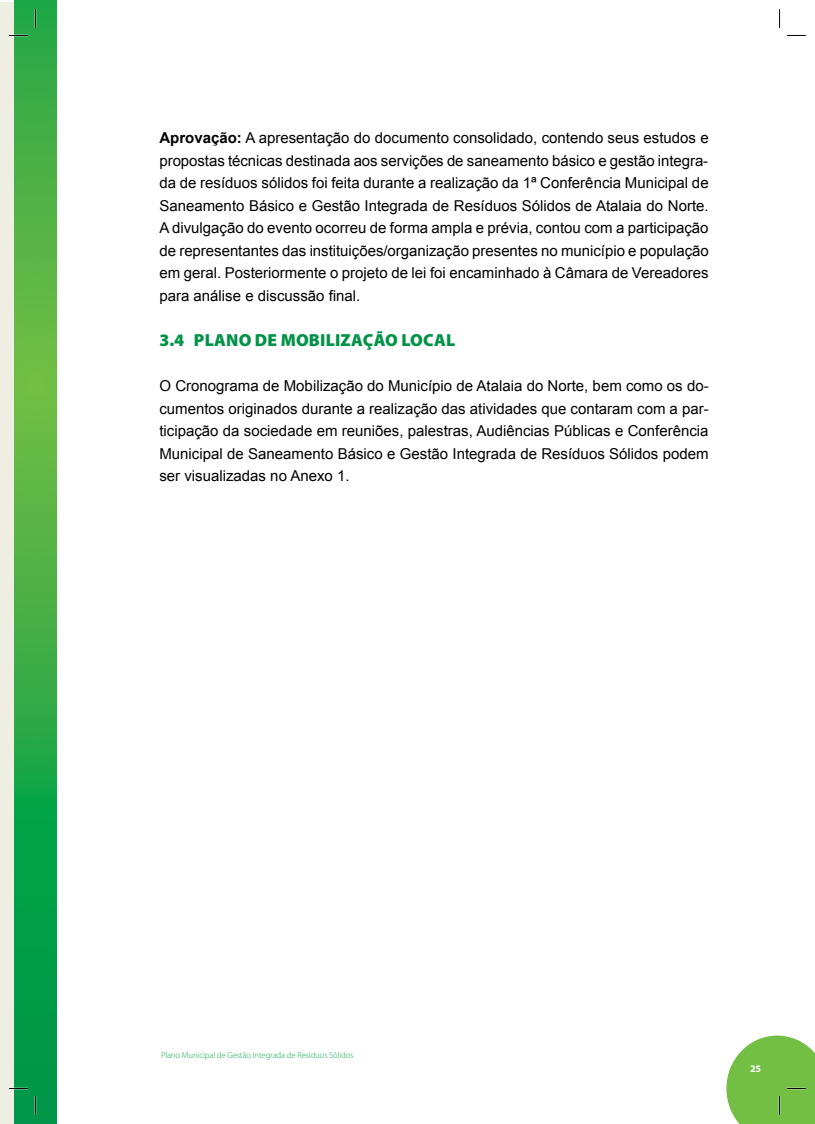
<style>
.page{position:relative;width:815px;height:1124px;background:#fff}
.page>*{position:absolute;margin:0;border:0;box-sizing:border-box;transform-origin:0 0}
.t1{font:900 17.5px "Myriad Pro";letter-spacing:.01em;color:#009247}
.t2{font:15px/22.5px "Arial";color:#000;text-align:justify}
.t3{font:700 10px "Myriad Pro";color:#fff}
.t4{font:300 8.75px "Myriad Pro";letter-spacing:-.015em;color:#0db14b}
.s1{font-weight:700}
</style>
<div class="page">
<div style="left:0;top:2px;width:35px;height:1121px;background:#efeee3"></div>
<svg style="left:14px;top:0;width:43px;height:1123px;background:#34ab45"></svg>
<svg style="left:9px;top:35px;width:19px;height:1px"></svg>
<svg style="left:787px;top:35px;width:19px;height:1px"></svg>
<svg style="left:9px;top:1087px;width:19px;height:2px"></svg>
<svg style="left:35px;top:9px;width:1px;height:19px"></svg>
<svg style="left:35px;top:1095px;width:1px;height:19px"></svg>
<svg style="left:779px;top:9px;width:1px;height:19px"></svg>
<svg style="left:726px;top:1035px;width:89px;height:88px;background:#83c65c"></svg>
<p class="t2" style="left:159px;top:127px;width:551px"><span class="s1">Aprovação:</span> A apresentação do documento consolidado, contendo seus estudos e propostas técnicas destinada aos servições de saneamento básico e gestão integra&shy;da de resíduos sólidos foi feita durante a realização da 1ª Conferência Municipal de Saneamento Básico e Gestão Integrada de Resíduos Sólidos de Atalaia do Norte.<br>A divulgação do evento ocorreu de forma ampla e prévia, contou com a participação de representantes das instituições/organização presentes no município e população em geral. Posteriormente o projeto de lei foi encaminhado à Câmara de Vereadores para análise e discussão final.</p>
<p class="t1" style="left:160px;top:330px;width:297px">3.4 PLANO DE MOBILIZAÇÃO LOCAL</p>
<p class="t2" style="left:159px;top:374px;width:551px">O Cronograma de Mobilização do Município de Atalaia do Norte, bem como os do&shy;cumentos originados durante a realização das atividades que contaram com a par&shy;ticipação da sociedade em reuniões, palestras, Audiências Públicas e Conferência Municipal de Saneamento Básico e Gestão Integrada de Resíduos Sólidos podem ser visualizadas no Anexo 1.</p>
<p class="t4" style="left:161px;top:1050px;width:194px">Plano Municipal de Gestão Integrada de Resíduos Sólidos</p>
<p class="t3" style="left:750px;top:1062px;width:12px">25</p>
</div>
